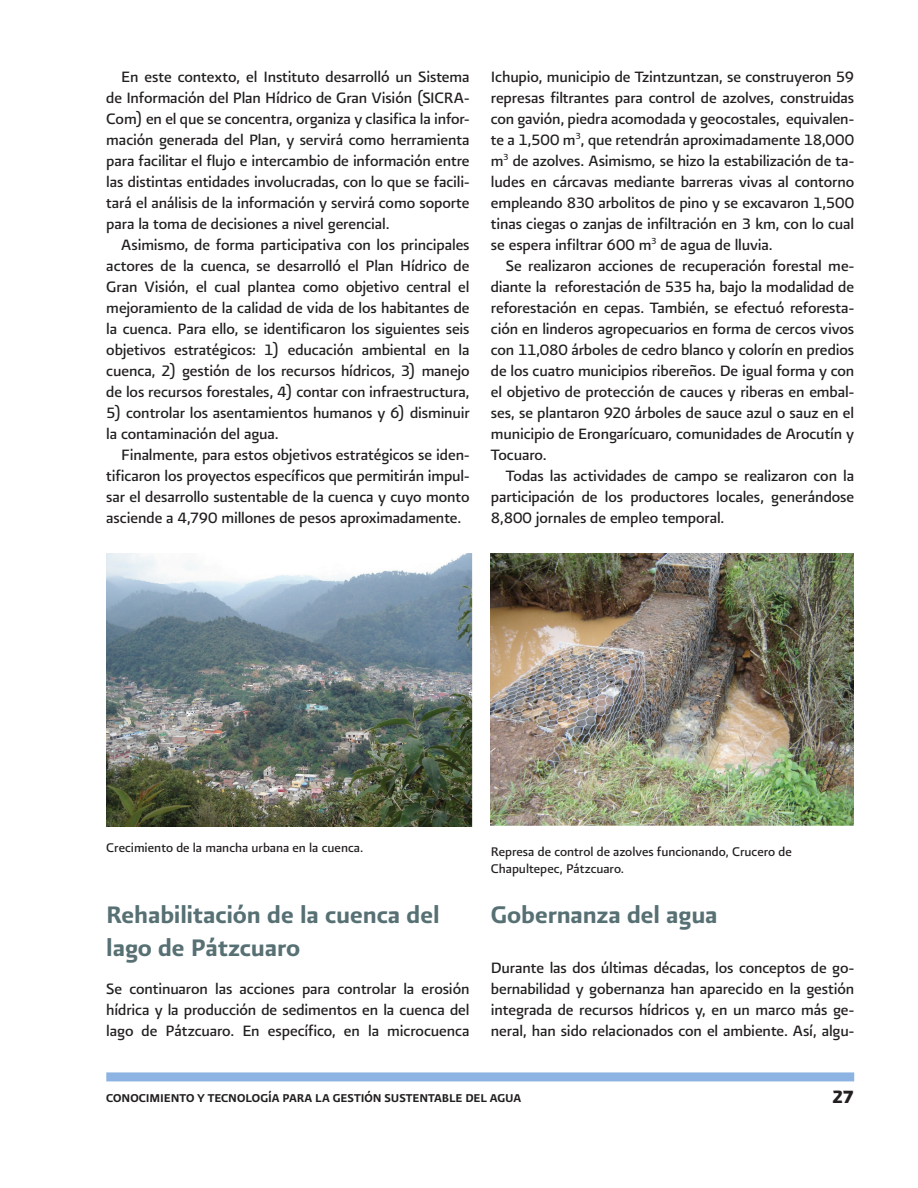
<style>
.page{position:relative;width:918px;height:1188px;background:#fff}
.page>*{position:absolute;margin:0;border:0;box-sizing:border-box;transform-origin:0 0}
.SubtituloA{font:28.5px/33px "Presidencia Firme";letter-spacing:-.005em;color:#577073}
.t1{font:21px "Presidencia Fuerte";color:#231f20}
.Parrafo{font:18px/21px "Presidencia Base";letter-spacing:-.005em;color:#231f20;text-align:justify}
._1er_parrafo{font:18px/21px "Presidencia Base";letter-spacing:-.005em;color:#231f20;text-align:justify}
.pie_ilus{font:15px/16.5px "Presidencia Base";color:#231f20}
.t2{font:13.5px "Presidencia Firme";letter-spacing:-.005em;color:#231f20}
</style>
<div class="page">
<div style="left:106px;top:1072px;width:748px;height:9px;background:#8db3e2"></div>
<img style="left:106px;top:554px;width:366px;height:273px">
<img style="left:491px;top:554px;width:363px;height:272px">
<p class="Parrafo" style="left:106px;top:66px;width:365px;text-indent:15px">En este contexto, el Instituto desarrolló un Sistema de Información del Plan Hídrico de Gran Visión (SICRA-Com) en el que se concentra, organiza y clasifica la infor&shy;mación generada del Plan, y servirá como herramienta para facilitar el flujo e intercambio de información entre las distintas entidades involucradas, con lo que se facili&shy;tará el análisis de la información y servirá como soporte para la toma de decisiones a nivel gerencial.</p>
<p class="Parrafo" style="left:106px;top:234px;width:365px;text-indent:15px">Asimismo, de forma participativa con los principales actores de la cuenca, se desarrolló el Plan Hídrico de Gran Visión, el cual plantea como objetivo central el mejoramiento de la calidad de vida de los habitantes de la cuenca. Para ello, se identificaron los siguientes seis objetivos estratégicos: 1) educación ambiental en la cuenca, 2) gestión de los recursos hídricos, 3) manejo de los recursos forestales, 4) contar con infraestructura,</p>
<p class="Parrafo" style="left:106px;top:402px;width:365px">5) controlar los asentamientos humanos y 6) disminuir la contaminación del agua.</p>
<p class="Parrafo" style="left:106px;top:444px;width:365px;text-indent:15px">Finalmente, para estos objetivos estratégicos se iden&shy;tificaron los proyectos específicos que permitirán impul&shy;sar el desarrollo sustentable de la cuenca y cuyo monto asciende a 4,790 millones de pesos aproximadamente.</p>
<p class="_1er_parrafo" style="left:491px;top:66px;width:365px">Ichupio, municipio de Tzintzuntzan, se construyeron 59 represas filtrantes para control de azolves, construidas con gavión, piedra acomodada y geocostales, equivalen&shy;te a 1,500 m<sup>3</sup>, que retendrán aproximadamente 18,000 m<sup>3</sup> de azolves. Asimismo, se hizo la estabilización de ta&shy;ludes en cárcavas mediante barreras vivas al contorno empleando 830 arbolitos de pino y se excavaron 1,500 tinas ciegas o zanjas de infiltración en 3 km, con lo cual se espera infiltrar 600 m<sup>3</sup> de agua de lluvia.</p>
<p class="Parrafo" style="left:491px;top:255px;width:365px;text-indent:15px">Se realizaron acciones de recuperación forestal me&shy;diante la reforestación de 535 ha, bajo la modalidad de reforestación en cepas. También, se efectuó reforesta&shy;ción en linderos agropecuarios en forma de cercos vivos con 11,080 árboles de cedro blanco y colorín en predios de los cuatro municipios ribereños. De igual forma y con el objetivo de protección de cauces y riberas en embal&shy;ses, se plantaron 920 árboles de sauce azul o sauz en el municipio de Erongarícuaro, comunidades de Arocutín y Tocuaro.</p>
<p class="Parrafo" style="left:491px;top:465px;width:365px;text-indent:15px">Todas las actividades de campo se realizaron con la participación de los productores locales, generándose 8,800 jornales de empleo temporal.</p>
<p class="pie_ilus" style="left:106px;top:839px;width:259px">Crecimiento de la mancha urbana en la cuenca.</p>
<p class="SubtituloA" style="left:106px;top:898px;width:335px">Rehabilitación de la cuenca del lago de Pátzcuaro</p>
<p class="_1er_parrafo" style="left:106px;top:977px;width:365px">Se continuaron las acciones para controlar la erosión hídrica y la producción de sedimentos en la cuenca del lago de Pátzcuaro. En específico, en la microcuenca</p>
<p class="pie_ilus" style="left:491px;top:843px;width:302px">Represa de control de azolves funcionando, Crucero de<br>Chapultepec, Pátzcuaro.</p>
<p class="SubtituloA" style="left:491px;top:898px;width:228px">Gobernanza del agua</p>
<p class="_1er_parrafo" style="left:491px;top:956px;width:365px">Durante las dos últimas décadas, los conceptos de go&shy;bernabilidad y gobernanza han aparecido en la gestión integrada de recursos hídricos y, en un marco más ge&shy;neral, han sido relacionados con el ambiente. Así, algu-</p>
<p class="t2" style="left:106px;top:1090px;width:416px">CONOCIMIENTO Y TECNOLOGÍA PARA LA GESTIÓN SUSTENTABLE DEL AGUA</p>
<p class="t1" style="left:832px;top:1085px;width:24px">27</p>
</div>
